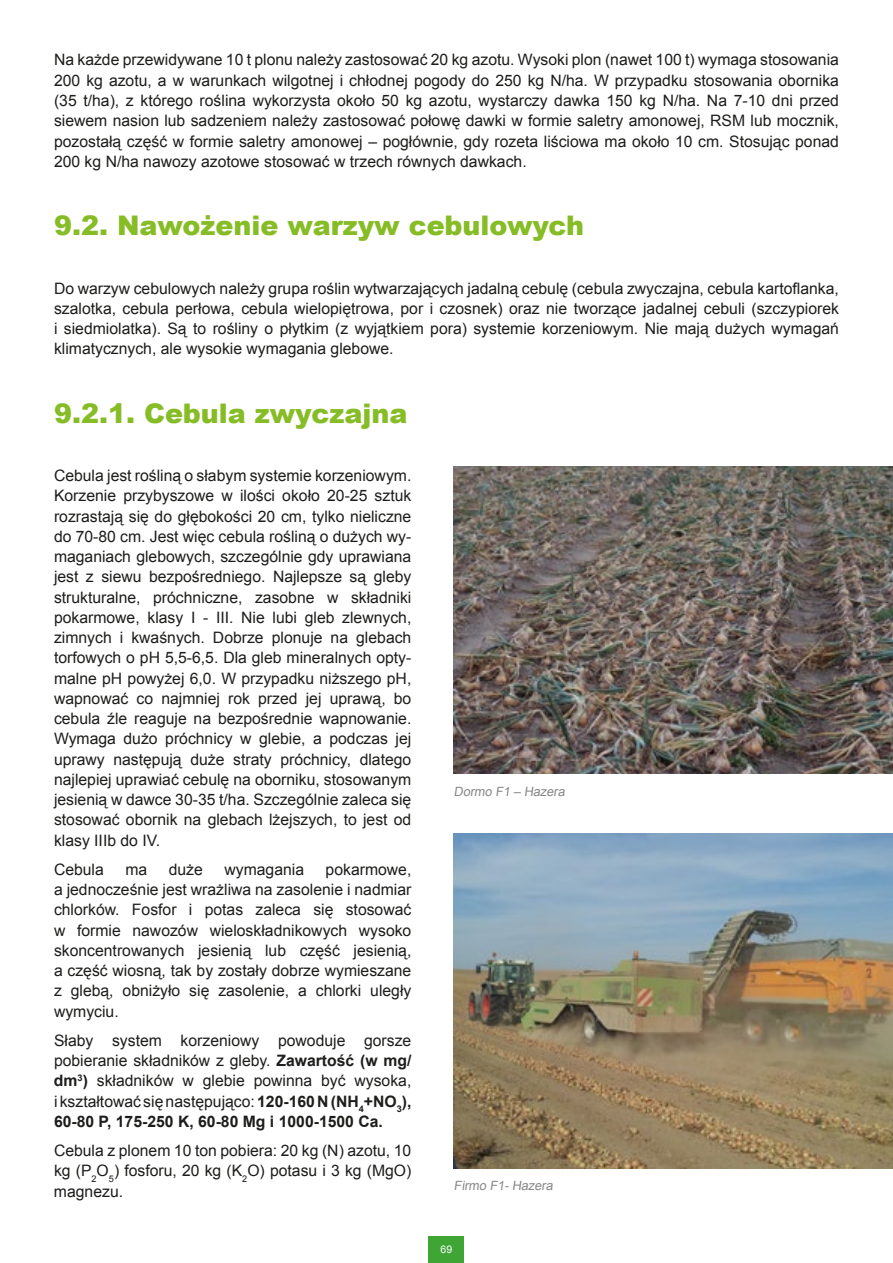
<style>
.page{position:relative;width:893px;height:1263px;background:#fff}
.page>*{position:absolute;margin:0;border:0;box-sizing:border-box;transform-origin:0 0}
.t1{font:900 27px "Arial";color:#86bc25}
.t2{font:15.75px/20.2px "Arial";color:#1d1d1b;text-align:justify}
.t3{font:12.75px "Arial";color:#878787}
.t4{font:10.5px "Arial";color:#fff}
.s1{font-weight:700}
</style>
<div class="page">
<div style="left:429px;top:1236px;width:35px;height:27px;background:#3fa535"></div>
<img style="left:454px;top:467px;width:439px;height:307px">
<img style="left:454px;top:833px;width:439px;height:335px">
<p class="t2" style="left:54px;top:50px;width:786px">Na każde przewidywane 10 t plonu należy zastosować 20 kg azotu. Wysoki plon (nawet 100 t) wymaga stosowania 200 kg azotu, a w warunkach wilgotnej i chłodnej pogody do 250 kg N/ha. W przypadku stosowania obornika (35 t/ha), z którego roślina wykorzysta około 50 kg azotu, wystarczy dawka 150 kg N/ha. Na 7-10 dni przed siewem nasion lub sadzeniem należy zastosować połowę dawki w formie saletry amonowej, RSM lub mocznik, pozostałą część w formie saletry amonowej – pogłównie, gdy rozeta liściowa ma około 10 cm. Stosując ponad 200 kg N/ha nawozy azotowe stosować w trzech równych dawkach.</p>
<h1 class="t1" style="left:54px;top:206px;width:532px">9.2. Nawożenie warzyw cebulowych</h1>
<p class="t2" style="left:54px;top:278px;width:786px">Do warzyw cebulowych należy grupa roślin wytwarzających jadalną cebulę (cebula zwyczajna, cebula kartoflanka, szalotka, cebula perłowa, cebula wielopiętrowa, por i czosnek) oraz nie tworzące jadalnej cebuli (szczypiorek i siedmiolatka). Są to rośliny o płytkim (z wyjątkiem pora) systemie korzeniowym. Nie mają dużych wymagań klimatycznych, ale wysokie wymagania glebowe.</p>
<h1 class="t1" style="left:54px;top:393px;width:355px">9.2.1. Cebula zwyczajna</h1>
<p class="t2" style="left:54px;top:465px;width:359px">Cebula jest rośliną o słabym systemie korzeniowym.<br>Korzenie przybyszowe w ilości około 20-25 sztuk rozrastają się do głębokości 20 cm, tylko nieliczne do 70-80 cm. Jest więc cebula rośliną o dużych wy&shy;maganiach glebowych, szczególnie gdy uprawiana jest z siewu bezpośredniego. Najlepsze są gleby strukturalne, próchniczne, zasobne w składniki pokarmowe, klasy I - III. Nie lubi gleb zlewnych, zimnych i kwaśnych. Dobrze plonuje na glebach torfowych o pH 5,5-6,5. Dla gleb mineralnych opty&shy;malne pH powyżej 6,0. W przypadku niższego pH, wapnować co najmniej rok przed jej uprawą, bo cebula źle reaguje na bezpośrednie wapnowanie.<br>Wymaga dużo próchnicy w glebie, a podczas jej uprawy następują duże straty próchnicy, dlatego najlepiej uprawiać cebulę na oborniku, stosowanym jesienią w dawce 30-35 t/ha. Szczególnie zaleca się stosować obornik na glebach lżejszych, to jest od klasy IIIb do IV.</p>
<p class="t2" style="left:54px;top:859px;width:51px">Cebula</p>
<p class="t2" style="left:125px;top:859px;width:23px">ma</p>
<p class="t2" style="left:169px;top:859px;width:36px">duże</p>
<p class="t2" style="left:224px;top:859px;width:81px">wymagania</p>
<p class="t2" style="left:54px;top:859px;width:359px;text-indent:272px">pokarmowe, a jednocześnie jest wrażliwa na zasolenie i nadmiar chlorków. Fosfor i potas zaleca się stosować w formie nawozów wieloskładnikowych wysoko skoncentrowanych jesienią lub część jesienią, a część wiosną, tak by zostały dobrze wymieszane z glebą, obniżyło się zasolenie, a chlorki uległy wymyciu.</p>
<p class="t2" style="left:54px;top:1030px;width:359px">Słaby system korzeniowy powoduje gorsze pobieranie składników z gleby. <span class="s1">Zawartość (w mg/ dm</span><sup>3</sup><span class="s1">)</span> składników w glebie powinna być wysoka, i kształtować się następująco: <span class="s1">120-160 N (NH</span><sub>4</sub><span class="s1">+NO</span><sub>3</sub><span class="s1">), 60-80 P, 175-250 K, 60-80 Mg i 1000-1500 Ca.</span></p>
<p class="t2" style="left:54px;top:1140px;width:359px">Cebula z plonem 10 ton pobiera: 20 kg (N) azotu, 10 kg (P<sub>2</sub>O<sub>5</sub>) fosforu, 20 kg (K<sub>2</sub>O) potasu i 3 kg (MgO) magnezu.</p>
<p class="t3" style="left:454px;top:783px;width:115px">Dormo F1 – Hazera</p>
<p class="t3" style="left:454px;top:1177px;width:103px">Firmo F1- Hazera</p>
<p class="t4" style="left:441px;top:1242px;width:13px">69</p>
</div>
